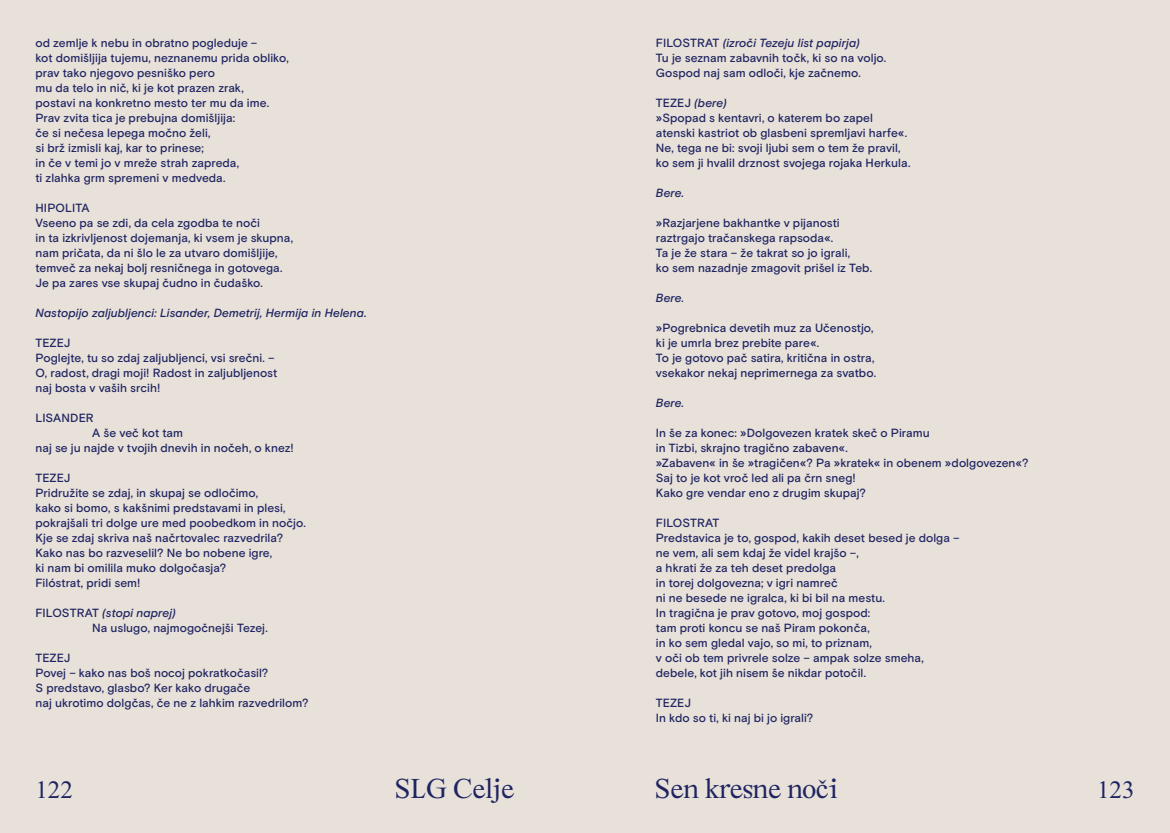
<style>
.page{position:relative;width:1170px;height:833px;background:#fff}
.page>*{position:absolute;margin:0;border:0;box-sizing:border-box;transform-origin:0 0}
.t1{font:28.75px "Slovenec";color:#202562}
.t2{font:25px "Slovenec";color:#202562}
.t3{font:500 11.88px/15px "Basis Grotesque Pro";color:#202562}
.t4{font:italic 500 11.88px "Basis Grotesque Pro";letter-spacing:.005em;color:#202562}
.s1{font-style:italic}
</style>
<div class="page">
<div style="left:0;top:0;width:585px;height:833px;background:#e8e1d9"></div>
<div style="left:585px;top:0;width:584px;height:833px;background:#e8e1d9"></div>
<p class="t3" style="left:35px;top:35px;width:255px">od zemlje k nebu in obratno pogleduje –<br>kot domišljija tujemu, neznanemu prida obliko, prav tako njegovo pesniško pero<br>mu da telo in nič, ki je kot prazen zrak,<br>postavi na konkretno mesto ter mu da ime.<br>Prav zvita tica je prebujna domišljija:<br>če si nečesa lepega močno želi,<br>si brž izmisli kaj, kar to prinese;<br>in če v temi jo v mreže strah zapreda,<br>ti zlahka grm spremeni v medveda.</p>
<p class="t3" style="left:35px;top:200px;width:259px">HIPOLITA<br>Vseeno pa se zdi, da cela zgodba te noči<br>in ta izkrivljenost dojemanja, ki vsem je skupna, nam pričata, da ni šlo le za utvaro domišljije, temveč za nekaj bolj resničnega in gotovega.<br>Je pa zares vse skupaj čudno in čudaško.</p>
<p class="t4" style="left:35px;top:305px;width:333px">Nastopijo zaljubljenci: Lisander, Demetrij, Hermija in Helena.</p>
<p class="t3" style="left:35px;top:335px;width:243px">TEZEJ<br>Poglejte, tu so zdaj zaljubljenci, vsi srečni. –<br>O, radost, dragi moji! Radost in zaljubljenost naj bosta v vaših srcih!</p>
<p class="t3" style="left:35px;top:410px;width:60px">LISANDER</p>
<p class="t3" style="left:92px;top:425px;width:92px">A še več kot tam</p>
<p class="t3" style="left:35px;top:440px;width:260px">naj se ju najde v tvojih dnevih in nočeh, o knez!</p>
<p class="t3" style="left:35px;top:470px;width:272px">TEZEJ<br>Pridružite se zdaj, in skupaj se odločimo,<br>kako si bomo, s kakšnimi predstavami in plesi, pokrajšali tri dolge ure med poobedkom in nočjo.<br>Kje se zdaj skriva naš načrtovalec razvedrila?<br>Kako nas bo razveselil? Ne bo nobene igre,<br>ki nam bi omilila muko dolgočasja?<br>Filóstrat, pridi sem!</p>
<p class="t3" style="left:92px;top:605px;width:177px;text-indent:-57px">FILOSTRAT <span class="s1">(stopi naprej)<br></span>Na uslugo, najmogočnejši Tezej.</p>
<p class="t3" style="left:35px;top:650px;width:275px">TEZEJ<br>Povej – kako nas boš nocoj pokratkočasil?<br>S predstavo, glasbo? Ker kako drugače<br>naj ukrotimo dolgčas, če ne z lahkim razvedrilom?</p>
<p class="t3" style="left:656px;top:35px;width:232px">FILOSTRAT <span class="s1">(izroči Tezeju list papirja)<br></span>Tu je seznam zabavnih točk, ki so na voljo.<br>Gospod naj sam odloči, kje začnemo.</p>
<p class="t3" style="left:656px;top:95px;width:256px">TEZEJ <span class="s1">(bere)<br></span>»Spopad s kentavri, o katerem bo zapel atenski kastriot ob glasbeni spremljavi harfe«.<br>Ne, tega ne bi: svoji ljubi sem o tem že pravil, ko sem ji hvalil drznost svojega rojaka Herkula.</p>
<p class="t4" style="left:656px;top:185px;width:30px">Bere.</p>
<p class="t3" style="left:656px;top:215px;width:218px">»Razjarjene bakhantke v pijanosti raztrgajo tračanskega rapsoda«.<br>Ta je že stara – že takrat so jo igrali,<br>ko sem nazadnje zmagovit prišel iz Teb.</p>
<p class="t4" style="left:656px;top:290px;width:30px">Bere.</p>
<p class="t3" style="left:656px;top:320px;width:222px">»Pogrebnica devetih muz za Učenostjo, ki je umrla brez prebite pare«.<br>To je gotovo pač satira, kritična in ostra, vsekakor nekaj neprimernega za svatbo.</p>
<p class="t4" style="left:656px;top:395px;width:30px">Bere.</p>
<p class="t3" style="left:656px;top:425px;width:374px">In še za konec: »Dolgovezen kratek skeč o Piramu<br>in Tizbi, skrajno tragično zabaven«.<br>»Zabaven« in še »tragičen«? Pa »kratek« in obenem »dolgovezen«?<br>Saj to je kot vroč led ali pa črn sneg!<br>Kako gre vendar eno z drugim skupaj?</p>
<p class="t3" style="left:656px;top:515px;width:305px">FILOSTRAT<br>Predstavica je to, gospod, kakih deset besed je dolga – ne vem, ali sem kdaj že videl krajšo –,<br>a hkrati že za teh deset predolga<br>in torej dolgovezna; v igri namreč<br>ni ne besede ne igralca, ki bi bil na mestu.<br>In tragična je prav gotovo, moj gospod:<br>tam proti koncu se naš Piram pokonča,<br>in ko sem gledal vajo, so mi, to priznam,<br>v oči ob tem privrele solze – ampak solze smeha, debele, kot jih nisem še nikdar potočil.</p>
<p class="t3" style="left:656px;top:695px;width:159px">TEZEJ<br>In kdo so ti, ki naj bi jo igrali?</p>
<h2 class="t2" style="left:35px;top:772px;width:39px">122</h2>
<h1 class="t1" style="left:394px;top:768px;width:121px">SLG Celje</h1>
<h1 class="t1" style="left:654px;top:768px;width:185px">Sen kresne noči</h1>
<h2 class="t2" style="left:1096px;top:772px;width:39px">123</h2>
</div>
